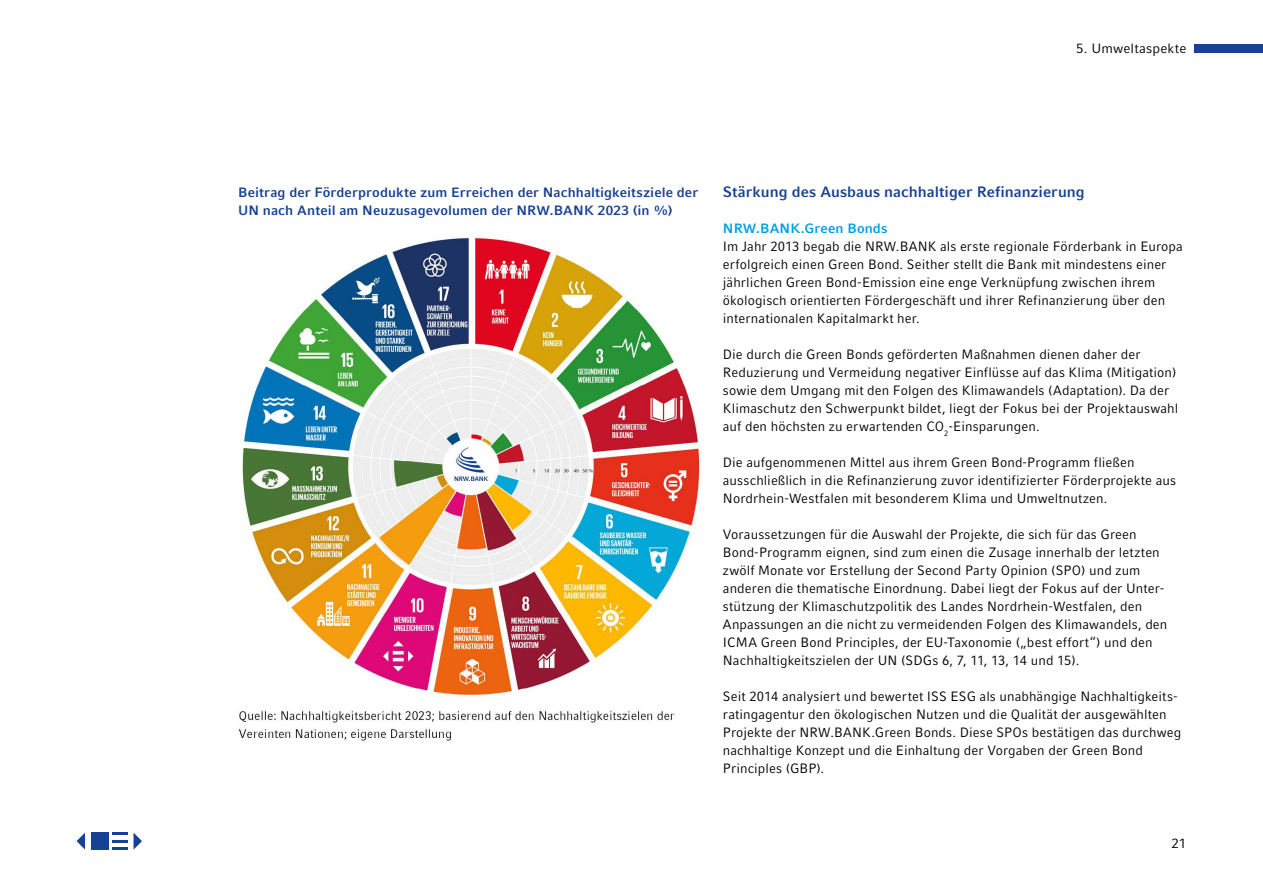
<style>
.page{position:relative;width:1263px;height:893px;background:#fff}
.page>*{position:absolute;margin:0;border:0;box-sizing:border-box;transform-origin:0 0}
.ZW_ZW_ohne{font:700 15px "Compatil Fact LT Pro";color:#164194}
.G_G_LZ{font:13.5px/18px "Compatil Fact LT Pro";letter-spacing:.01em;color:#000}
.Graf_HL_Abb{font:700 13.5px/18px "Compatil Fact LT Pro";letter-spacing:.005em;color:#164194}
.ZW_ZW9_ohne_cyan{font:700 13.5px "Compatil Fact LT Pro";letter-spacing:.01em;color:#009fe3}
</style>
<div class="page">
<div style="left:1195px;top:45px;width:68px;height:8px;background:#164194"></div>
<img style="left:238px;top:236px;width:464px;height:505px">
<svg style="left:77px;top:833px;width:8px;height:17px"></svg>
<div style="left:91px;top:833px;width:17px;height:17px;background:#164194"></div>
<svg style="left:112px;top:833px;width:16px;height:9px"></svg>
<hr style="left:112px;top:847px;width:16px;height:3px;background:#164194">
<svg style="left:134px;top:833px;width:8px;height:16px"></svg>
<p class="G_G_LZ" style="left:1076px;top:40px;width:112px">5. Umweltaspekte</p>
<p class="Graf_HL_Abb" style="left:238px;top:184px;width:461px">Beitrag der Förderprodukte zum Erreichen der Nachhaltigkeitsziele der<br>UN nach Anteil am Neuzusagevolumen der NRW.BANK 2023 (in %)</p>
<p class="ZW_ZW_ohne" style="left:723px;top:183px;width:363px">Stärkung des Ausbaus nachhaltiger Refinanzierung</p>
<p class="ZW_ZW9_ohne_cyan" style="left:723px;top:221px;width:166px">NRW.BANK.Green Bonds</p>
<p class="G_G_LZ" style="left:723px;top:238px;width:462px">Im Jahr 2013 begab die NRW.BANK als erste regionale Förderbank in Europa erfolgreich einen Green Bond. Seither stellt die Bank mit mindestens einer jährlichen Green Bond-Emission eine enge Verknüpfung zwischen ihrem ökologisch orientierten Fördergeschäft und ihrer Refinanzierung über den internationalen Kapitalmarkt her.</p>
<p class="G_G_LZ" style="left:723px;top:346px;width:457px">Die durch die Green Bonds geförderten Maßnahmen dienen daher der Reduzierung und Vermeidung negativer Einflüsse auf das Klima (Mitigation) sowie dem Umgang mit den Folgen des Klimawandels (Adaptation). Da der Klimaschutz den Schwerpunkt bildet, liegt der Fokus bei der Projektauswahl auf den höchsten zu erwartenden CO<sub>2</sub>-Einsparungen.</p>
<p class="G_G_LZ" style="left:723px;top:454px;width:454px">Die aufgenommenen Mittel aus ihrem Green Bond-Programm fließen ausschließlich in die Refinanzierung zuvor identifizierter Förderprojekte aus<br>Nordrhein-Westfalen mit besonderem Klima und Umweltnutzen.</p>
<p class="G_G_LZ" style="left:723px;top:526px;width:446px">Voraussetzungen für die Auswahl der Projekte, die sich für das Green Bond-Programm eignen, sind zum einen die Zusage innerhalb der letzten zwölf Monate vor Erstellung der Second Party Opinion (SPO) und zum anderen die thematische Einordnung. Dabei liegt der Fokus auf der Unter&shy;stützung der Klimaschutzpolitik des Landes Nordrhein-Westfalen, den Anpassungen an die nicht zu vermeidenden Folgen des Klimawandels, den ICMA Green Bond Principles, der EU-Taxonomie („best effort“) und den Nachhaltigkeitszielen der UN (SDGs 6, 7, 11, 13, 14 und 15).</p>
<p class="G_G_LZ" style="left:723px;top:688px;width:460px">Seit 2014 analysiert und bewertet ISS ESG als unabhängige Nachhaltigkeits&shy;ratingagentur den ökologischen Nutzen und die Qualität der ausgewählten Projekte der NRW.BANK.Green Bonds. Diese SPOs bestätigen das durchweg nachhaltige Konzept und die Einhaltung der Vorgaben der Green Bond Principles (GBP).</p>
<p class="G_G_LZ" style="left:1171px;top:835px;width:17px">21</p>
</div>
